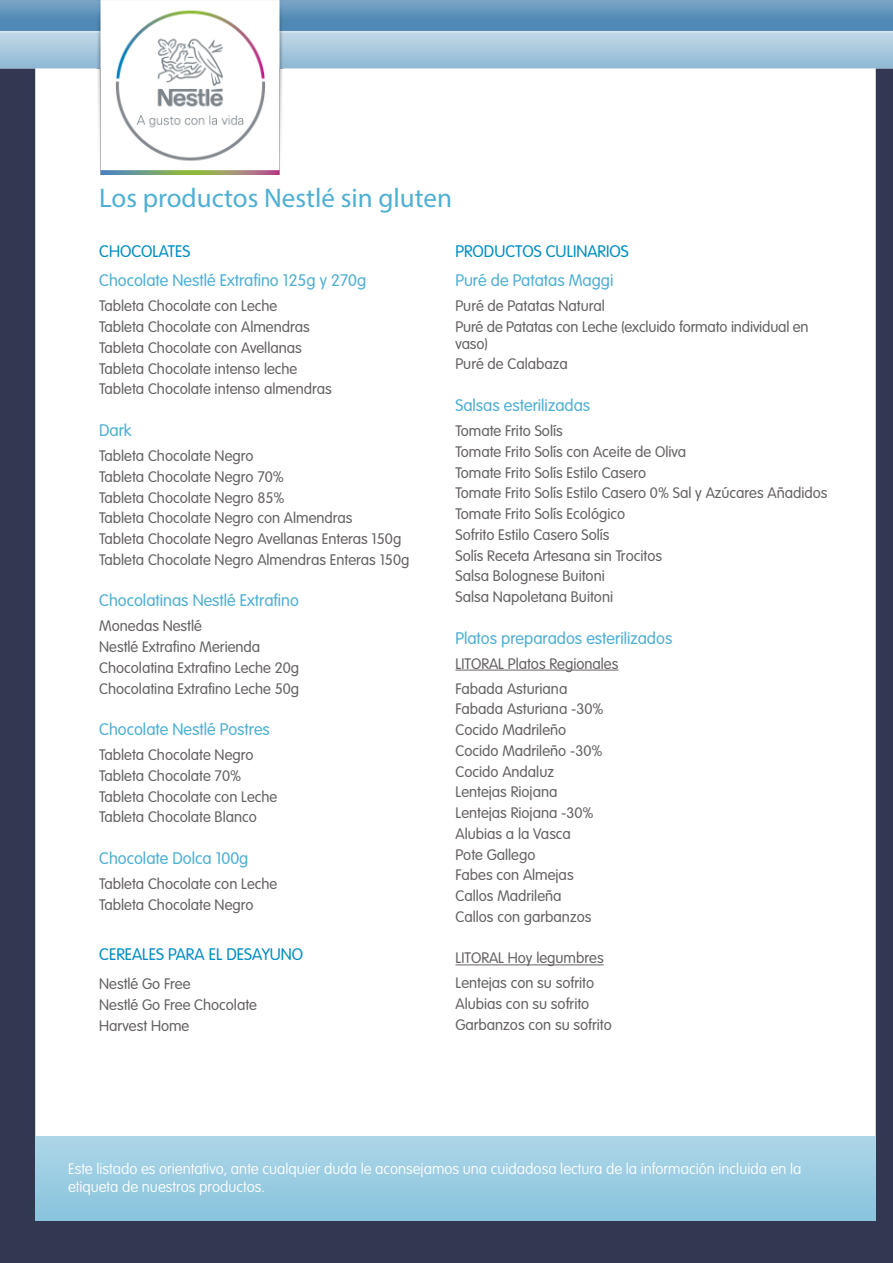
<style>
.page{position:relative;width:893px;height:1263px;background:#fff}
.page>*{position:absolute;margin:0;border:0;box-sizing:border-box;transform-origin:0 0}
.t1{font:27px "Myriad Pro";color:#4eafd3}
.t2{font:300 16.5px "VAG Rounded Std";color:#4eafd3}
.t3{font:300 16.5px "VAG Rounded Std";color:#008dc2}
.t4{font:300 15px/20.7px "VAG Rounded Std";color:#666264}
.t5{font:100 15px/18px "VAG Rounded Std";color:#fff}
</style>
<div class="page">
<div style="left:0;top:174px;width:893px;height:1089px;background:#323752"></div>
<div style="left:35px;top:29px;width:841px;height:1192px;background:#fff;border:2px solid #fff"></div>
<img style="left:0;top:0;width:893px;height:174px">
<hr style="left:455px;top:670px;width:163px;height:1px;background:#666264">
<hr style="left:455px;top:964px;width:149px;height:1px;background:#666264">
<h1 class="t1" style="left:99px;top:181px;width:354px">Los productos Nestlé sin gluten</h1>
<p class="t3" style="left:99px;top:242px;width:93px">CHOCOLATES</p>
<p class="t2" style="left:99px;top:271px;width:269px">Chocolate Nestlé Extrafino 125g y 270g</p>
<p class="t4" style="left:99px;top:296px;width:234px">Tableta Chocolate con Leche<br>Tableta Chocolate con Almendras Tableta Chocolate con Avellanas Tableta Chocolate intenso leche Tableta Chocolate intenso almendras</p>
<p class="t2" style="left:99px;top:421px;width:34px">Dark</p>
<p class="t4" style="left:99px;top:446px;width:312px">Tableta Chocolate Negro<br>Tableta Chocolate Negro 70%<br>Tableta Chocolate Negro 85%<br>Tableta Chocolate Negro con Almendras<br>Tableta Chocolate Negro Avellanas Enteras 150g Tableta Chocolate Negro Almendras Enteras 150g</p>
<p class="t2" style="left:99px;top:591px;width:201px">Chocolatinas Nestlé Extrafino</p>
<p class="t4" style="left:99px;top:616px;width:202px">Monedas Nestlé<br>Nestlé Extrafino Merienda<br>Chocolatina Extrafino Leche 20g<br>Chocolatina Extrafino Leche 50g</p>
<p class="t2" style="left:99px;top:720px;width:172px">Chocolate Nestlé Postres</p>
<p class="t4" style="left:99px;top:745px;width:180px">Tableta Chocolate Negro<br>Tableta Chocolate 70%<br>Tableta Chocolate con Leche<br>Tableta Chocolate Blanco</p>
<p class="t2" style="left:99px;top:849px;width:151px">Chocolate Dolca 100g</p>
<p class="t4" style="left:99px;top:874px;width:180px">Tableta Chocolate con Leche<br>Tableta Chocolate Negro</p>
<p class="t3" style="left:99px;top:945px;width:206px">CEREALES PARA EL DESAYUNO</p>
<p class="t4" style="left:99px;top:974px;width:159px">Nestlé Go Free<br>Nestlé Go Free Chocolate<br>Harvest Home</p>
<p class="t3" style="left:455px;top:242px;width:175px">PRODUCTOS CULINARIOS</p>
<p class="t2" style="left:455px;top:271px;width:159px">Puré de Patatas Maggi</p>
<p class="t4" style="left:455px;top:296px;width:355px">Puré de Patatas Natural<br>Puré de Patatas con Leche (excluido formato individual en</p>
<p class="t4" style="left:455px;top:334px;width:114px">vaso)<br>Puré de Calabaza</p>
<p class="t2" style="left:455px;top:396px;width:136px">Salsas esterilizadas</p>
<p class="t4" style="left:455px;top:421px;width:374px">Tomate Frito Solís<br>Tomate Frito Solís con Aceite de Oliva<br>Tomate Frito Solís Estilo Casero<br>Tomate Frito Solís Estilo Casero 0% Sal y Azúcares Añadidos<br>Tomate Frito Solís Ecológico<br>Sofrito Estilo Casero Solís<br>Solís Receta Artesana sin Trocitos<br>Salsa Bolognese Buitoni<br>Salsa Napoletana Buitoni</p>
<p class="t2" style="left:455px;top:628px;width:218px">Platos preparados esterilizados</p>
<p class="t4" style="left:455px;top:651px;width:164px;line-height:25px">LITORAL Platos Regionales<br>Fabada Asturiana</p>
<p class="t4" style="left:455px;top:699px;width:150px">Fabada Asturiana -30%<br>Cocido Madrileño<br>Cocido Madrileño -30%<br>Cocido Andaluz<br>Lentejas Riojana<br>Lentejas Riojana -30%<br>Alubias a la Vasca<br>Pote Gallego<br>Fabes con Almejas<br>Callos Madrileña<br>Callos con garbanzos</p>
<p class="t4" style="left:455px;top:946px;width:150px;line-height:25px">LITORAL Hoy legumbres<br>Lentejas con su sofrito</p>
<p class="t4" style="left:455px;top:994px;width:158px">Alubias con su sofrito<br>Garbanzos con su sofrito</p>
<p class="t5" style="left:68px;top:1160px;width:735px">Este listado es orientativo, ante cualquier duda le aconsejamos una cuidadosa lectura de la información incluida en la etiqueta de nuestros productos.</p>
</div>
